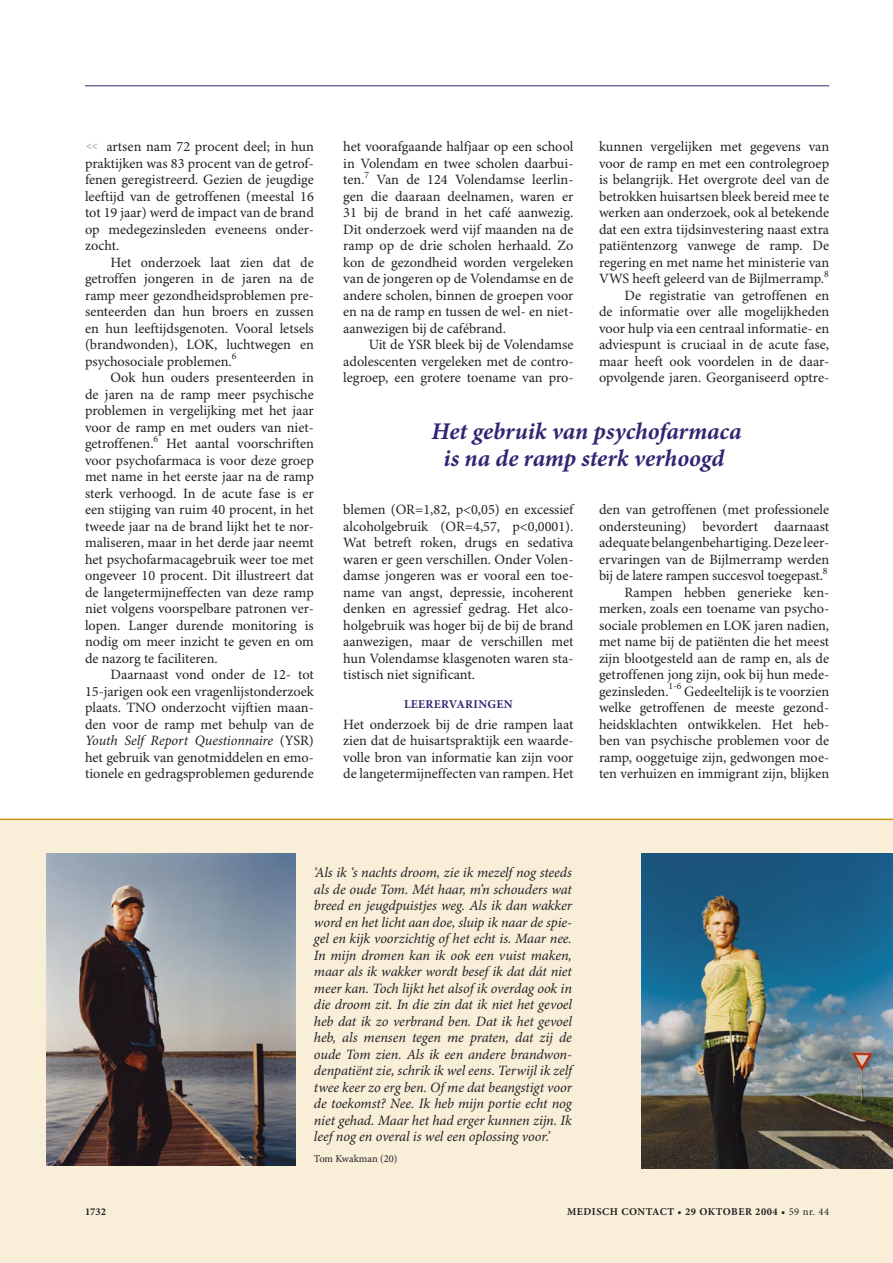
<style>
.page{position:relative;width:893px;height:1263px;background:#fff}
.page>*{position:absolute;margin:0;border:0;box-sizing:border-box;transform-origin:0 0}
.Q{font:italic 700 24px "Minion Pro";letter-spacing:-.005em;color:#2f2772}
.T{font:14.25px/16.5px "Minion Pro";color:#212125;text-align:justify}
.TC{font:italic 14.25px/16.5px "Minion Pro";letter-spacing:-.005em;color:#212125;text-align:justify}
._5{font:700 12px "Minion Pro";letter-spacing:.03em;color:#2f2772}
.t1{font:700 10.5px "Minion Pro";letter-spacing:.05em;color:#212125}
.X{font:10.5px "Minion Pro";letter-spacing:-.005em;color:#212125}
.Normaal{font:10.5px "Minion Pro";color:#7f7f83}
.s1{font-style:italic}
.s2{font-weight:400}
</style>
<div class="page">
<hr style="left:85px;top:85px;width:744px;height:1px;background:#2f2772">
<div style="left:0;top:820px;width:893px;height:443px;background:#f9eed8"></div>
<hr style="left:0;top:819px;width:893px;height:1px;background:#c5980c">
<img style="left:46px;top:854px;width:249px;height:311px">
<img style="left:642px;top:854px;width:251px;height:314px">
<p class="T" style="left:85px;top:139px;width:230px;text-indent:21px">artsen nam 72 procent deel; in hun praktijken was 83 procent van de getrof&shy;fenen geregistreerd. Gezien de jeugdige leeftijd van de getroffenen (meestal 16 tot 19 jaar) werd de impact van de brand op medegezinsleden eveneens onder&shy;zocht.</p>
<p class="T" style="left:85px;top:254px;width:230px;text-indent:26px">Het onderzoek laat zien dat de getroffen jongeren in de jaren na de ramp meer gezondheidsproblemen pre&shy;senteerden dan hun broers en zussen en hun leeftijdsgenoten. Vooral letsels (brandwonden), LOK, luchtwegen en psychosociale problemen.<sup>6</sup></p>
<p class="T" style="left:85px;top:370px;width:230px;text-indent:26px">Ook hun ouders presenteerden in de jaren na de ramp meer psychische problemen in vergelijking met het jaar voor de ramp en met ouders van niet&shy;getroffenen.<sup>6</sup> Het aantal voorschriften voor psychofarmaca is voor deze groep met name in het eerste jaar na de ramp sterk verhoogd. In de acute fase is er een stijging van ruim 40 procent, in het tweede jaar na de brand lijkt het te nor&shy;maliseren, maar in het derde jaar neemt het psychofarmacagebruik weer toe met ongeveer 10 procent. Dit illustreert dat de langetermijneffecten van deze ramp niet volgens voorspelbare patronen ver&shy;lopen. Langer durende monitoring is nodig om meer inzicht te geven en om de nazorg te faciliteren.</p>
<p class="T" style="left:85px;top:667px;width:230px;text-indent:26px">Daarnaast vond onder de 12- tot 15-jarigen ook een vragenlijstonderzoek plaats. TNO onderzocht vijftien maan&shy;den voor de ramp met behulp van de <span class="s1">Youth Self Report Questionnaire</span> (YSR) het gebruik van genotmiddelen en emo&shy;tionele en gedragsproblemen gedurende</p>
<p class="Normaal" style="left:86px;top:139px;width:13px">&lt;&lt;</p>
<p class="T" style="left:343px;top:139px;width:232px">het voorafgaande halfjaar op een school in Volendam en twee scholen daarbui&shy;ten.<sup>7</sup> Van de 124 Volendamse leerlin&shy;gen die daaraan deelnamen, waren er 31 bij de brand in het café aanwezig.<br>Dit onderzoek werd vijf maanden na de ramp op de drie scholen herhaald. Zo kon de gezondheid worden vergeleken van de jongeren op de Volendamse en de andere scholen, binnen de groepen voor en na de ramp en tussen de wel- en niet&shy;aanwezigen bij de cafébrand.</p>
<p class="T" style="left:343px;top:337px;width:232px;text-indent:26px">Uit de YSR bleek bij de Volendamse adolescenten vergeleken met de contro&shy;legroep, een grotere toename van pro-</p>
<p class="T" style="left:599px;top:139px;width:232px">kunnen vergelijken met gegevens van voor de ramp en met een controlegroep is belangrijk. Het overgrote deel van de betrokken huisartsen bleek bereid mee te werken aan onderzoek, ook al betekende dat een extra tijdsinvestering naast extra patiëntenzorg vanwege de ramp. De regering en met name het ministerie van VWS heeft geleerd van de Bijlmerramp.<sup>8</sup></p>
<p class="T" style="left:599px;top:287px;width:232px;text-indent:26px">De registratie van getroffenen en de informatie over alle mogelijkheden voor hulp via een centraal informatie- en adviespunt is cruciaal in de acute fase, maar heeft ook voordelen in de daar&shy;opvolgende jaren. Georganiseerd optre-</p>
<p class="Q" style="left:432px;top:417px;width:311px">Het gebruik van psychofarmaca</p>
<p class="Q" style="left:443px;top:444px;width:282px">is na de ramp sterk verhoogd</p>
<p class="T" style="left:343px;top:502px;width:232px">blemen (OR=1,82, p&lt;0,05) en excessief alcoholgebruik (OR=4,57, p&lt;0,0001).<br>Wat betreft roken, drugs en sedativa waren er geen verschillen. Onder Volen&shy;damse jongeren was er vooral een toe&shy;name van angst, depressie, incoherent denken en agressief gedrag. Het alco&shy;holgebruik was hoger bij de bij de brand aanwezigen, maar de verschillen met hun Volendamse klasgenoten waren sta&shy;tistisch niet significant.</p>
<p class="_5" style="left:404px;top:697px;width:110px">LEERERVARINGEN</p>
<p class="T" style="left:343px;top:716px;width:232px">Het onderzoek bij de drie rampen laat zien dat de huisartspraktijk een waarde&shy;volle bron van informatie kan zijn voor de langetermijneffecten van rampen. Het</p>
<p class="T" style="left:599px;top:502px;width:232px">den van getroffenen (met professionele ondersteuning) bevordert daarnaast adequate belangenbehartiging. Deze leer&shy;ervaringen van de Bijlmerramp werden bij de latere rampen succesvol toegepast.<sup>8</sup></p>
<p class="T" style="left:599px;top:584px;width:232px;text-indent:26px">Rampen hebben generieke ken&shy;merken, zoals een toename van psycho&shy;sociale problemen en LOK jaren nadien, met name bij de patiënten die het meest zijn blootgesteld aan de ramp en, als de getroffenen jong zijn, ook bij hun mede&shy;gezinsleden.<sup>1-6</sup> Gedeeltelijk is te voorzien welke getroffenen de meeste gezond&shy;heidsklachten ontwikkelen. Het heb&shy;ben van psychische problemen voor de ramp, ooggetuige zijn, gedwongen moe&shy;ten verhuizen en immigrant zijn, blijken</p>
<p class="TC" style="left:314px;top:865px;width:260px">‘Als ik ‘s nachts droom, zie ik mezelf nog steeds als de oude Tom. Mét haar, m’n schouders wat breed en jeugdpuistjes weg. Als ik dan wakker word en het licht aan doe, sluip ik naar de spie&shy;gel en kijk voorzichtig of het echt is. Maar nee.<br>In mijn dromen kan ik ook een vuist maken, maar als ik wakker wordt besef ik dat dát niet meer kan. Toch lijkt het alsof ik overdag ook in die droom zit. In die zin dat ik niet het gevoel heb dat ik zo verbrand ben. Dat ik het gevoel heb, als mensen tegen me praten, dat zij de oude Tom zien. Als ik een andere brandwon&shy;denpatiënt zie, schrik ik wel eens. Terwijl ik zelf twee keer zo erg ben. Of me dat beangstigt voor de toekomst? Nee. Ik heb mijn portie echt nog niet gehad. Maar het had erger kunnen zijn. Ik leef nog en overal is wel een oplossing voor.’</p>
<p class="X" style="left:314px;top:1152px;width:85px">Tom Kwakman (20)</p>
<p class="t1" style="left:85px;top:1205px;width:22px">1732</p>
<p class="t1" style="left:567px;top:1205px;width:264px">MEDISCH CONTACT • 29 OKTOBER 2004 • <span class="s2">59 nr. 44</span></p>
</div>
